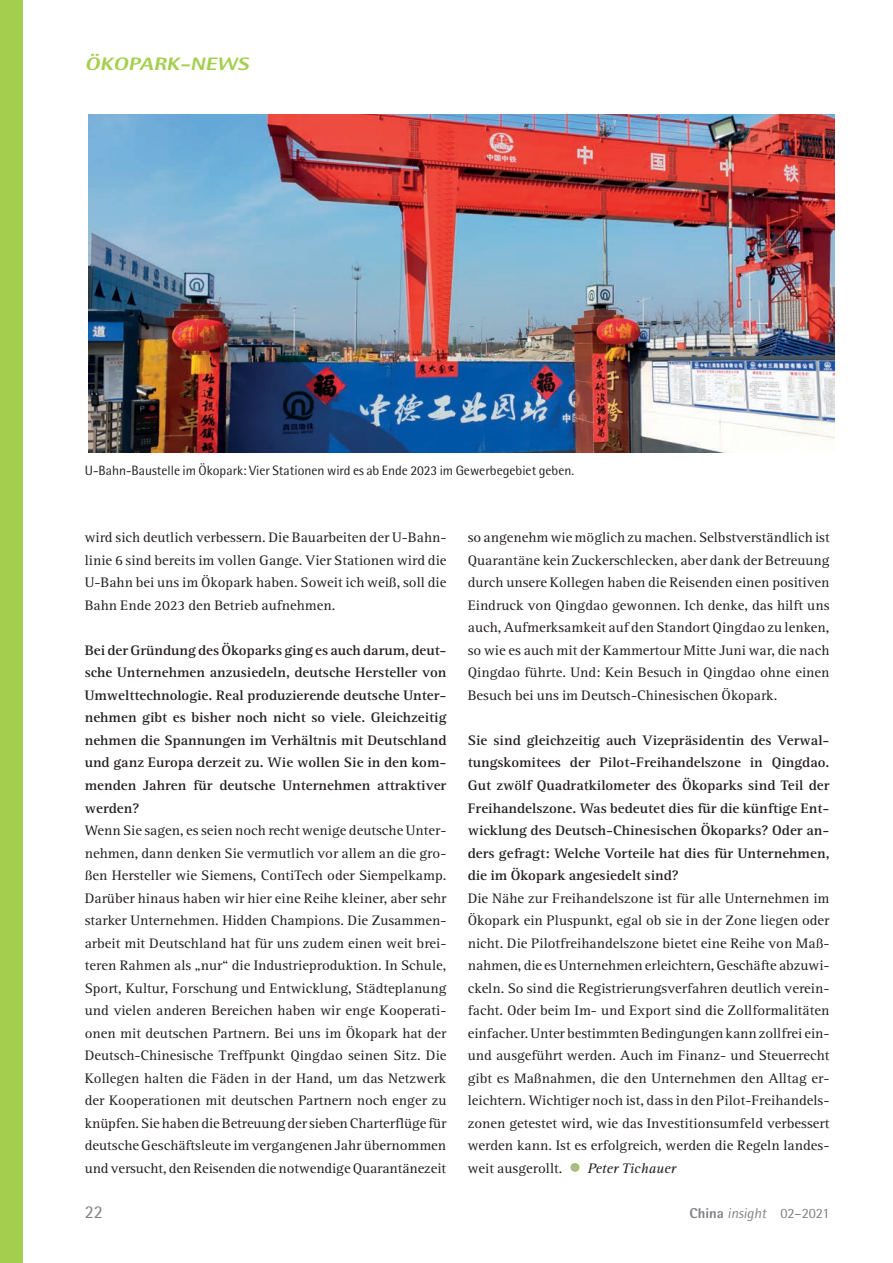
<style>
.page{position:relative;width:893px;height:1263px;background:#fff}
.page>*{position:absolute;margin:0;border:0;box-sizing:border-box;transform-origin:0 0}
.t1{font:italic 800 18px "Rotis Semi Sans";color:#a4cf4e;scale:1.25 1}
.t2{font:18px "Rotis Semi Sans";color:#808285}
.t3{font:14.25px/22.5px "Rotis Serif";color:#231f20;text-align:justify;scale:1.05 1}
.t4{font:700 14.25px/22.5px "Rotis Serif";color:#231f20;text-align:justify;scale:1.05 1}
.t5{font:14.25px "Rotis Semi Sans";letter-spacing:-.02em;color:#808285}
.t6{font:13.5px "Rotis Semi Sans";color:#231f20}
.s1{font-family:"European Pi Three";color:#9cc54a}
.s2{font-style:italic}
.s3{font-weight:800}
</style>
<div class="page">
<div style="left:0;top:0;width:22px;height:1262px;background:#a4cf4e"></div>
<img style="left:89px;top:114px;width:744px;height:338px">
<p class="t1" style="left:85px;top:53px;width:136px">ÖKOPARK-NEWS</p>
<p class="t6" style="left:85px;top:462px;width:491px">U-Bahn-Baustelle im Ökopark: Vier Stationen wird es ab Ende 2023 im Gewerbegebiet geben.</p>
<p class="t3" style="left:85px;top:526px;width:346px">wird sich deutlich verbessern. Die Bauarbeiten der U-Bahn&shy;linie 6 sind bereits im vollen Gange. Vier Stationen wird die U-Bahn bei uns im Ökopark haben. Soweit ich weiß, soll die Bahn Ende 2023 den Betrieb aufnehmen.</p>
<p class="t4" style="left:85px;top:639px;width:346px">Bei der Gründung des Ökoparks ging es auch darum, deut&shy;sche Unternehmen anzusiedeln, deutsche Hersteller von Umwelttechnologie. Real produzierende deutsche Unter&shy;nehmen gibt es bisher noch nicht so viele. Gleichzeitig nehmen die Spannungen im Verhältnis mit Deutschland und ganz Europa derzeit zu. Wie wollen Sie in den kom&shy;menden Jahren für deutsche Unternehmen attraktiver werden?</p>
<p class="t3" style="left:85px;top:819px;width:346px">Wenn Sie sagen, es seien noch recht wenige deutsche Unter&shy;nehmen, dann denken Sie vermutlich vor allem an die gro&shy;ßen Hersteller wie Siemens, ContiTech oder Siempelkamp.<br>Darüber hinaus haben wir hier eine Reihe kleiner, aber sehr starker Unternehmen. Hidden Champions. Die Zusammen&shy;arbeit mit Deutschland hat für uns zudem einen weit brei&shy;teren Rahmen als „nur“ die Industrieproduktion. In Schule, Sport, Kultur, Forschung und Entwicklung, Städteplanung und vielen anderen Bereichen haben wir enge Kooperati&shy;onen mit deutschen Partnern. Bei uns im Ökopark hat der Deutsch-Chinesische Treffpunkt Qingdao seinen Sitz. Die Kollegen halten die Fäden in der Hand, um das Netzwerk der Kooperationen mit deutschen Partnern noch enger zu knüpfen. Sie haben die Betreuung der sieben Charterflüge für deutsche Geschäftsleute im vergangenen Jahr übernommen und versucht, den Reisenden die notwendige Quarantänezeit</p>
<p class="t3" style="left:467px;top:526px;width:346px">so angenehm wie möglich zu machen. Selbstverständlich ist Quarantäne kein Zuckerschlecken, aber dank der Betreuung durch unsere Kollegen haben die Reisenden einen positiven Eindruck von Qingdao gewonnen. Ich denke, das hilft uns auch, Aufmerksamkeit auf den Standort Qingdao zu lenken, so wie es auch mit der Kammertour Mitte Juni war, die nach Qingdao führte. Und: Kein Besuch in Qingdao ohne einen Besuch bei uns im Deutsch-Chinesischen Ökopark.</p>
<p class="t4" style="left:467px;top:729px;width:346px">Sie sind gleichzeitig auch Vizepräsidentin des Verwal&shy;tungskomitees der Pilot-Freihandelszone in Qingdao.<br>Gut zwölf Quadratkilometer des Ökoparks sind Teil der Freihandelszone. Was bedeutet dies für die künftige Ent&shy;wicklung des Deutsch-Chinesischen Ökoparks? Oder an&shy;ders gefragt: Welche Vorteile hat dies für Unternehmen, die im Ökopark angesiedelt sind?</p>
<p class="t3" style="left:467px;top:886px;width:346px">Die Nähe zur Freihandelszone ist für alle Unternehmen im Ökopark ein Pluspunkt, egal ob sie in der Zone liegen oder nicht. Die Pilotfreihandelszone bietet eine Reihe von Maß&shy;nahmen, die es Unternehmen erleichtern, Geschäfte abzuwi&shy;ckeln. So sind die Registrierungsverfahren deutlich verein&shy;facht. Oder beim Im- und Export sind die Zollformalitäten einfacher. Unter bestimmten Bedingungen kann zollfrei ein&shy;und ausgeführt werden. Auch im Finanz- und Steuerrecht gibt es Maßnahmen, die den Unternehmen den Alltag er&shy;leichtern. Wichtiger noch ist, dass in den Pilot-Freihandels&shy;zonen getestet wird, wie das Investitionsumfeld verbessert werden kann. Ist es erfolgreich, werden die Regeln landes&shy;weit ausgerollt. <span class="s1">O</span> <span class="s2">Peter Tichauer</span></p>
<p class="t2" style="left:85px;top:1200px;width:20px">22</p>
<p class="t5" style="left:689px;top:1204px;width:141px"><span class="s3">China</span> insight 02–2021</p>
</div>
